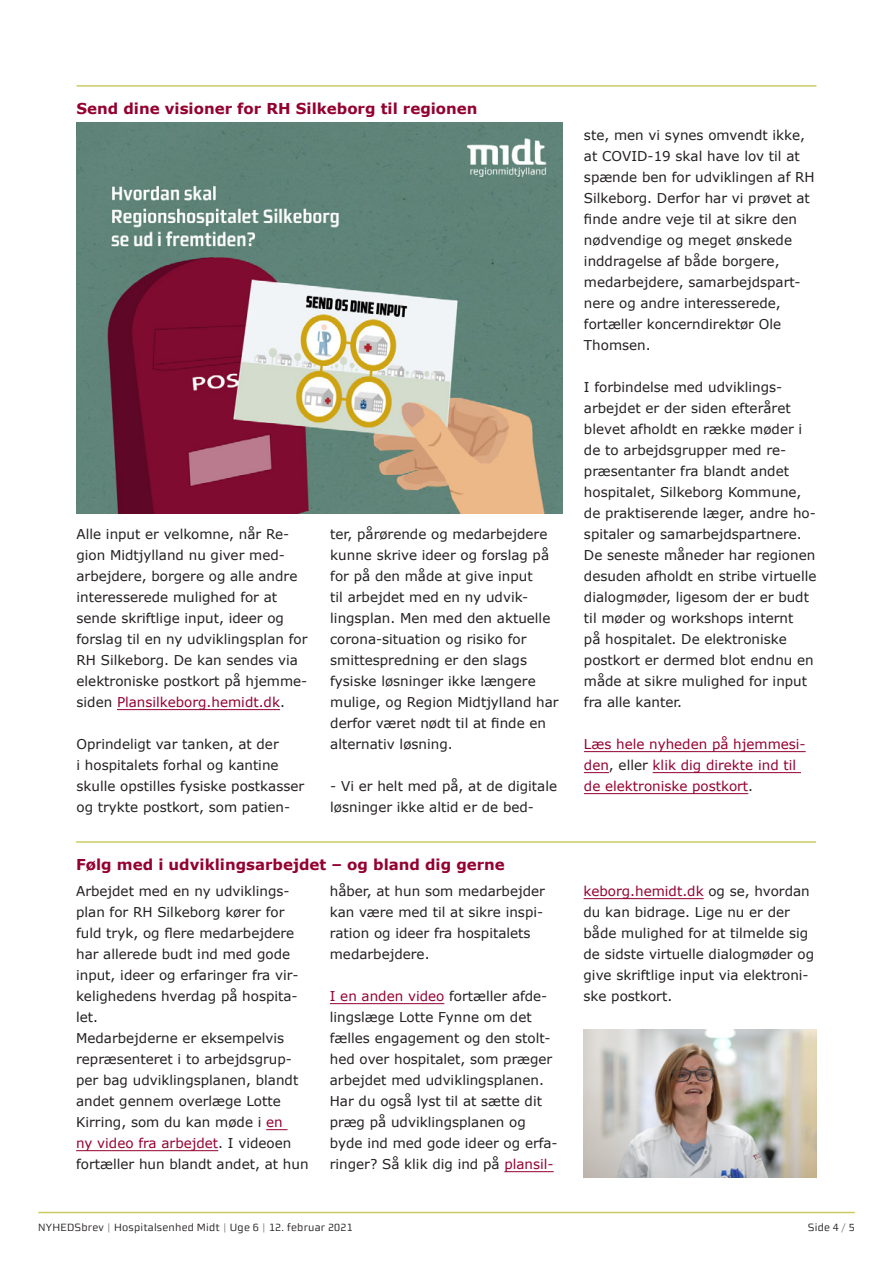
<style>
.page{position:relative;width:893px;height:1263px;background:#fff}
.page>*{position:absolute;margin:0;border:0;box-sizing:border-box;transform-origin:0 0}
.Over_m_streg_-_HEM{font:700 15px "Verdana";color:#940130}
.Brød_-_HEM{font:13.5px/21px "Verdana";color:#231f20}
.Brød_-_HEM-2{font:13.5px/21px "Verdana";color:#940130}
.t1{font:10.5px "midtsans";letter-spacing:.02em;color:#231f20}
.s1{color:#940130}
.s2{color:#231f20}
.s3{color:#8a8c8f}
</style>
<div class="page">
<hr style="left:38px;top:1212px;width:817px;height:1px;background:#cbcb65">
<hr style="left:77px;top:85px;width:739px;height:2px;background:#cbcb65">
<hr style="left:117px;top:709px;width:163px;height:1px;background:#940130">
<hr style="left:584px;top:751px;width:222px;height:1px;background:#940130">
<svg style="left:584px;top:772px;width:25px;height:1px"></svg>
<hr style="left:653px;top:772px;width:148px;height:1px;background:#940130">
<hr style="left:584px;top:793px;width:164px;height:1px;background:#940130">
<img style="left:77px;top:122px;width:485px;height:391px">
<hr style="left:76px;top:841px;width:740px;height:2px;background:#cbcb65">
<svg style="left:266px;top:1129px;width:22px;height:1px"></svg>
<hr style="left:76px;top:1150px;width:142px;height:1px;background:#940130">
<hr style="left:330px;top:1003px;width:114px;height:1px;background:#940130">
<hr style="left:504px;top:1171px;width:50px;height:1px;background:#940130">
<hr style="left:584px;top:898px;width:120px;height:1px;background:#940130">
<img style="left:584px;top:1030px;width:232px;height:147px">
<p class="Over_m_streg_-_HEM" style="left:77px;top:98px;width:403px">Send dine visioner for RH Silkeborg til regionen</p>
<p class="Brød_-_HEM" style="left:77px;top:523px;width:232px">Alle input er velkomne, når Re&shy;gion Midtjylland nu giver med&shy;arbejdere, borgere og alle andre interesserede mulighed for at sende skriftlige input, ideer og forslag til en ny udviklingsplan for<br>RH Silkeborg. De kan sendes via elektroniske postkort på hjemme&shy;siden <span class="s1">Plansilkeborg.hemidt.dk</span>.</p>
<p class="Brød_-_HEM" style="left:77px;top:733px;width:229px">Oprindeligt var tanken, at der<br>i hospitalets forhal og kantine skulle opstilles fysiske postkasser og trykte postkort, som patien-</p>
<p class="Brød_-_HEM" style="left:330px;top:523px;width:230px">ter, pårørende og medarbejdere kunne skrive ideer og forslag på for på den måde at give input<br>til arbejdet med en ny udvik&shy;lingsplan. Men med den aktuelle corona-situation og risiko for smittespredning er den slags fysiske løsninger ikke længere mulige, og Region Midtjylland har derfor været nødt til at finde en alternativ løsning.</p>
<p class="Brød_-_HEM" style="left:330px;top:775px;width:228px">- Vi er helt med på, at de digitale løsninger ikke altid er de bed-</p>
<p class="Over_m_streg_-_HEM" style="left:76px;top:854px;width:430px">Følg med i udviklingsarbejdet – og bland dig gerne</p>
<p class="Brød_-_HEM" style="left:76px;top:880px;width:224px">Arbejdet med en ny udviklings&shy;plan for RH Silkeborg kører for fuld tryk, og flere medarbejdere har allerede budt ind med gode input, ideer og erfaringer fra vir&shy;kelighedens hverdag på hospita&shy;let.</p>
<p class="Brød_-_HEM" style="left:76px;top:1027px;width:234px">Medarbejderne er eksempelvis repræsenteret i to arbejdsgrup&shy;per bag udviklingsplanen, blandt andet gennem overlæge Lotte<br>Kirring, som du kan møde i <span class="s1">en<br>ny video fra arbejdet</span>. I videoen fortæller hun blandt andet, at hun</p>
<p class="Brød_-_HEM" style="left:330px;top:880px;width:217px">håber, at hun som medarbejder kan være med til at sikre inspi&shy;ration og ideer fra hospitalets medarbejdere.</p>
<p class="Brød_-_HEM" style="left:330px;top:985px;width:224px"><span class="s1">I en anden video</span> fortæller afde&shy;lingslæge Lotte Fynne om det fælles engagement og den stolt&shy;hed over hospitalet, som præger arbejdet med udviklingsplanen.</p>
<p class="Brød_-_HEM" style="left:330px;top:1090px;width:229px">Har du også lyst til at sætte dit præg på udviklingsplanen og byde ind med gode ideer og erfa&shy;ringer? Så klik dig ind på <span class="s1">plansil-</span></p>
<p class="Brød_-_HEM" style="left:584px;top:124px;width:232px">ste, men vi synes omvendt ikke, at COVID-19 skal have lov til at spænde ben for udviklingen af RH<br>Silkeborg. Derfor har vi prøvet at finde andre veje til at sikre den nødvendige og meget ønskede inddragelse af både borgere, medarbejdere, samarbejdspart&shy;nere og andre interesserede, fortæller koncerndirektør Ole<br>Thomsen.</p>
<p class="Brød_-_HEM" style="left:584px;top:376px;width:234px">I forbindelse med udviklings&shy;arbejdet er der siden efteråret blevet afholdt en række møder i de to arbejdsgrupper med re&shy;præsentanter fra blandt andet hospitalet, Silkeborg Kommune, de praktiserende læger, andre ho&shy;spitaler og samarbejdspartnere.<br>De seneste måneder har regionen desuden afholdt en stribe virtuelle dialogmøder, ligesom der er budt til møder og workshops internt<br>på hospitalet. De elektroniske postkort er dermed blot endnu en måde at sikre mulighed for input fra alle kanter.</p>
<p class="Brød_-_HEM-2" style="left:584px;top:733px;width:223px">Læs hele nyheden på hjemmesi&shy;den<span class="s2">, eller</span> klik dig direkte ind til de elektroniske postkort<span class="s2">.</span></p>
<p class="Brød_-_HEM" style="left:584px;top:880px;width:232px"><span class="s1">keborg.hemidt.dk</span> og se, hvordan du kan bidrage. Lige nu er der både mulighed for at tilmelde sig de sidste virtuelle dialogmøder og give skriftlige input via elektroni&shy;ske postkort.</p>
<p class="t1" style="left:38px;top:1221px;width:316px">NYHEDSbrev <span class="s3">|</span> Hospitalsenhed Midt <span class="s3">|</span> Uge 6 <span class="s3">|</span> 12. februar 2021</p>
<p class="t1" style="left:808px;top:1221px;width:48px">Side 4 <span class="s3">/</span> 5</p>
</div>
